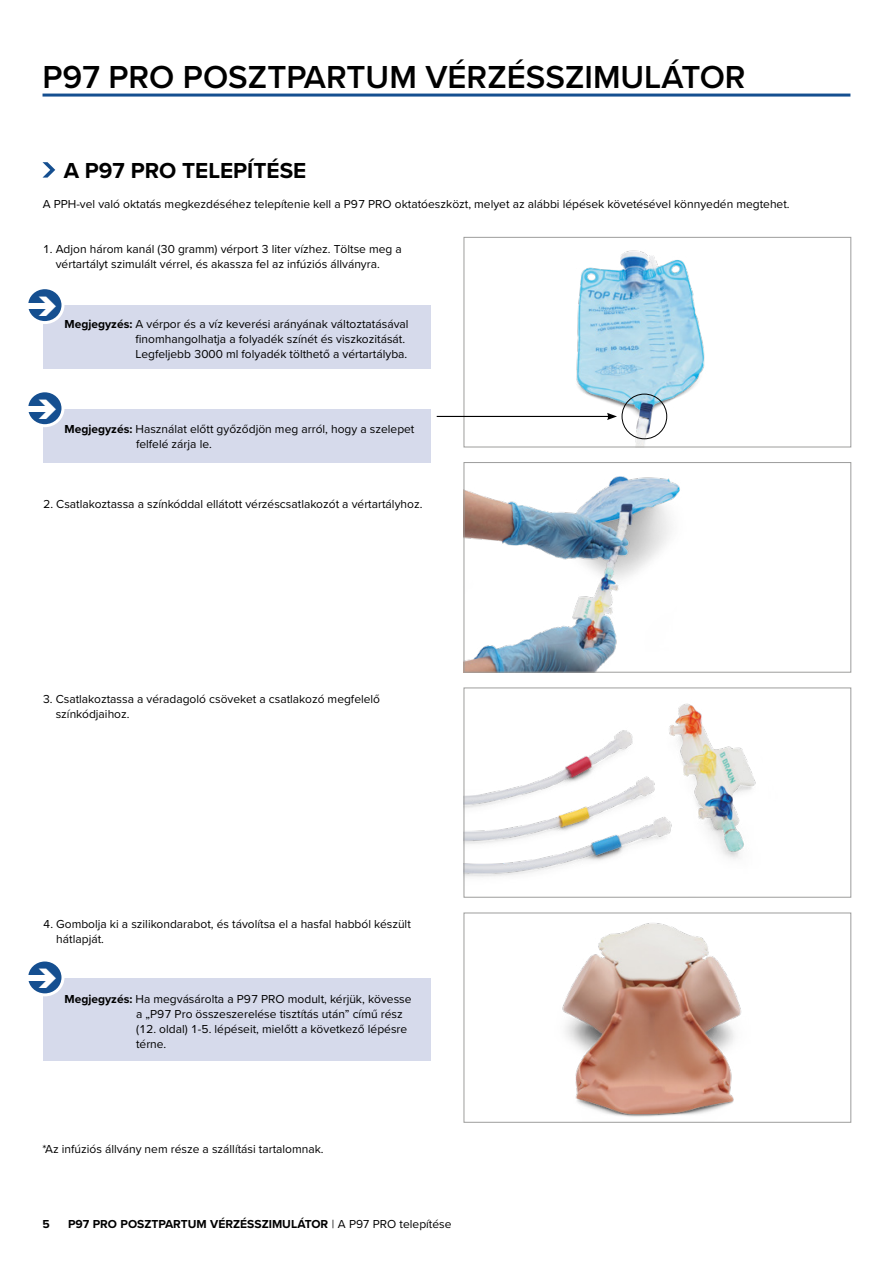
<style>
.page{position:relative;width:893px;height:1263px;background:#fff}
.page>*{position:absolute;margin:0;border:0;box-sizing:border-box;transform-origin:0 0}
.t1{font:600 33px "Proxima Nova";color:#000}
.t2{font:700 22.5px "Proxima Nova";color:#000}
.t3{font:12px/15px "Proxima Nova";color:#000}
.t4{font:700 12px "Proxima Nova";color:#000}
.s1{font-weight:700}
.s2{font-weight:400}
</style>
<div class="page">
<hr style="left:43px;top:94px;width:807px;height:3px;background:#154f90">
<img style="left:466px;top:250px;width:239px;height:195px">
<div style="left:464px;top:237px;width:387px;height:210px;border:1px solid #9d9d9c"></div>
<img style="left:466px;top:476px;width:214px;height:194px">
<div style="left:464px;top:462px;width:387px;height:210px;border:1px solid #9d9d9c"></div>
<img style="left:466px;top:703px;width:290px;height:174px">
<div style="left:464px;top:687px;width:387px;height:210px;border:1px solid #9d9d9c"></div>
<img style="left:562px;top:923px;width:180px;height:194px">
<div style="left:464px;top:912px;width:387px;height:211px;border:1px solid #9d9d9c"></div>
<hr style="left:437px;top:416px;width:172px;height:1px;background:#000">
<svg style="left:607px;top:413px;width:10px;height:7px"></svg>
<svg style="left:43px;top:162px;width:12px;height:16px"></svg>
<div style="left:43px;top:306px;width:387px;height:63px;background:#d6daeb"></div>
<div style="left:43px;top:409px;width:387px;height:53px;background:#d6daeb"></div>
<div style="left:43px;top:978px;width:387px;height:82px;background:#d6daeb"></div>
<svg style="left:27px;top:288px;width:36px;height:35px"></svg>
<div style="left:25px;top:286px;width:39px;height:38px;border:3px solid #fff;border-radius:50%"></div>
<div style="left:22px;top:303px;width:28px;height:5px;background:#fff"></div>
<svg style="left:27px;top:391px;width:36px;height:35px"></svg>
<div style="left:25px;top:389px;width:39px;height:38px;border:3px solid #fff;border-radius:50%"></div>
<div style="left:22px;top:406px;width:28px;height:6px;background:#fff"></div>
<svg style="left:27px;top:960px;width:36px;height:35px"></svg>
<div style="left:25px;top:958px;width:39px;height:38px;border:3px solid #fff;border-radius:50%"></div>
<div style="left:22px;top:975px;width:28px;height:6px;background:#fff"></div>
<div style="left:622px;top:394px;width:45px;height:45px;border:1px solid #000;border-radius:50%"></div>
<svg style="left:32px;top:296px;width:24px;height:19px"></svg>
<svg style="left:32px;top:399px;width:24px;height:20px"></svg>
<svg style="left:32px;top:968px;width:24px;height:20px"></svg>
<h1 class="t1" style="left:43px;top:52px;width:705px">P97 PRO POSZTPARTUM VÉRZÉSSZIMULÁTOR</h1>
<h2 class="t2" style="left:64px;top:153px;width:244px">A P97 PRO TELEPÍTÉSE</h2>
<p class="t3" style="left:43px;top:195px;width:748px">A PPH-vel való oktatás megkezdéséhez telepítenie kell a P97 PRO oktatóeszközt, melyet az alábbi lépések követésével könnyedén megtehet.</p>
<p class="t3" style="left:56px;top:240px;width:348px;text-indent:-13px">1. Adjon három kanál (30 gramm) vérport 3 liter vízhez. Töltse meg a vértartályt szimulált vérrel, és akassza fel az infúziós állványra.</p>
<p class="t3" style="left:135px;top:315px;width:275px;text-indent:-71px"><span class="s1">Megjegyzés:</span> A vérpor és a víz keverési arányának változtatásával finomhangolhatja a folyadék színét és viszkozitását.<br>Legfeljebb 3000 ml folyadék tölthető a vértartályba.</p>
<p class="t3" style="left:136px;top:420px;width:280px;text-indent:-72px"><span class="s1">Megjegyzés:</span> Használat előtt győződjön meg arról, hogy a szelepet felfelé zárja le.</p>
<p class="t3" style="left:43px;top:495px;width:381px">2. Csatlakoztassa a színkóddal ellátott vérzéscsatlakozót a vértartályhoz.</p>
<p class="t3" style="left:56px;top:690px;width:326px;text-indent:-13px">3. Csatlakoztassa a véradagoló csöveket a csatlakozó megfelelő színkódjaihoz.</p>
<p class="t3" style="left:56px;top:915px;width:356px;text-indent:-13px">4. Gombolja ki a szilikondarabot, és távolítsa el a hasfal habból készült hátlapját.</p>
<p class="t3" style="left:136px;top:990px;width:277px;text-indent:-72px"><span class="s1">Megjegyzés:</span> Ha megvásárolta a P97 PRO modult, kérjük, kövesse a „P97 Pro összeszerelése tisztítás után” című rész (12. oldal) 1-5. lépéseit, mielőtt a következő lépésre térne.</p>
<p class="t3" style="left:42px;top:1140px;width:283px">*Az infúziós állvány nem része a szállítási tartalomnak.</p>
<p class="t4" style="left:43px;top:1215px;width:9px">5</p>
<p class="t4" style="left:68px;top:1215px;width:385px">P97 PRO POSZTPARTUM VÉRZÉSSZIMULÁTOR <span class="s2">| A P97 PRO telepítése</span></p>
</div>
